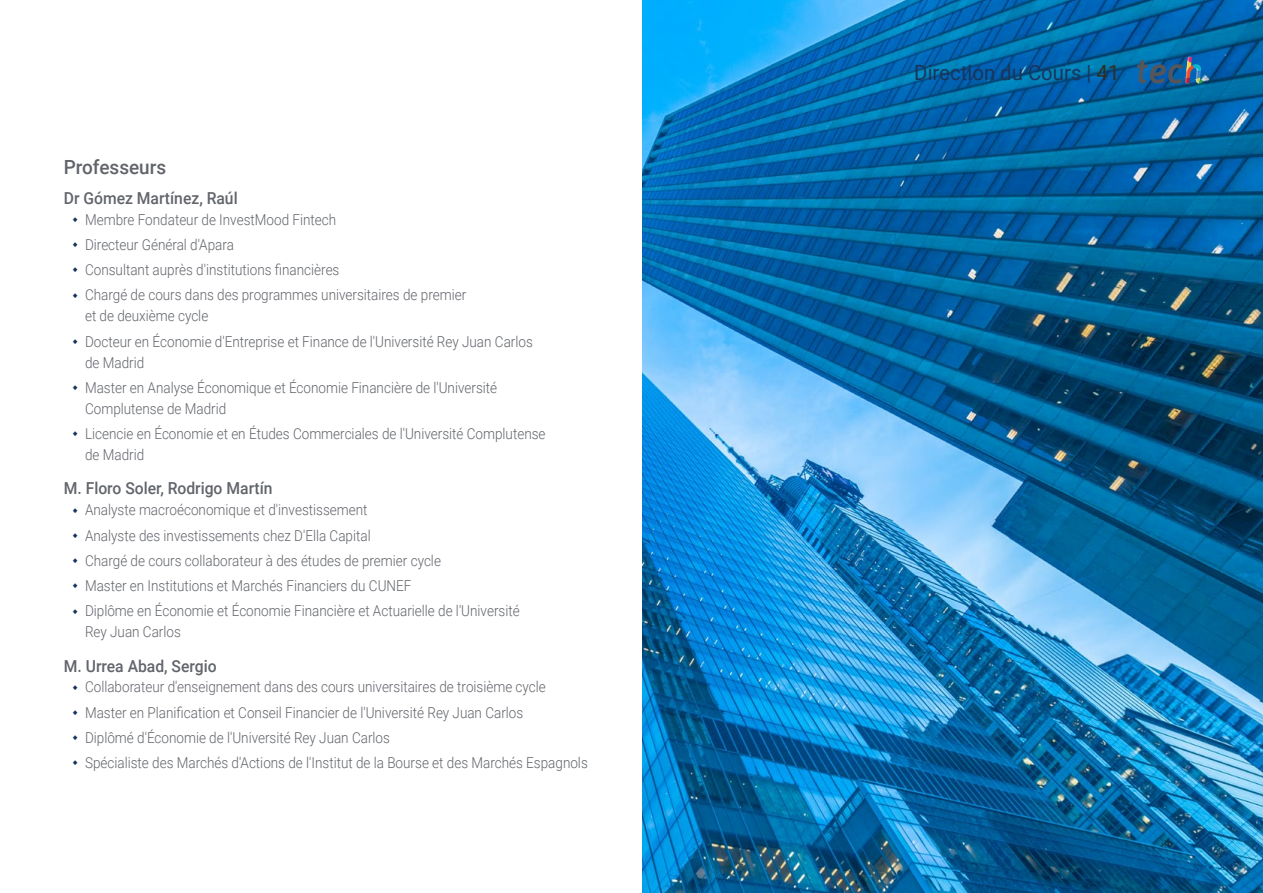
<style>
.page{position:relative;width:1263px;height:893px;background:#fff}
.page>*{position:absolute;margin:0;border:0;box-sizing:border-box;transform-origin:0 0}
.t1{font:21px "Roboto";color:#1a355c}
.t2{font:500 19.5px "Roboto";color:#61646a}
.t3{font:500 16.5px "Roboto";color:#61646a;scale:.95 1}
.t4{font:300 15px/25.2px "Roboto";color:#61646a;scale:.9 1}
.s1{color:#312e20}
</style>
<div class="page">
<img style="left:642px;top:0;width:621px;height:893px">
<svg style="left:1137px;top:57px;width:65px;height:27px;background:#2a628e"></svg>
<h2 class="t2" style="left:64px;top:154px;width:104px">Professeurs</h2>
<p class="t3" style="left:64px;top:186px;width:185px">Dr Gómez Martínez, Raúl</p>
<p class="t4" style="left:85px;top:206px;width:425px">Membre Fondateur de InvestMood Fintech<br>Directeur Général d'Apara<br>Consultant auprès d'institutions financières<br>Chargé de cours dans des programmes universitaires de premier</p>
<p class="t4" style="left:85px;top:303px;width:499px">et de deuxième cycle<br>Docteur en Économie d'Entreprise et Finance de l'Université Rey Juan Carlos</p>
<p class="t4" style="left:85px;top:349px;width:459px">de Madrid<br>Master en Analyse Économique et Économie Financière de l'Université</p>
<p class="t4" style="left:85px;top:395px;width:513px">Complutense de Madrid<br>Licencie en Économie et en Études Commerciales de l'Université Complutense</p>
<p class="t4" style="left:85px;top:442px;width:67px">de Madrid</p>
<p class="t3" style="left:64px;top:477px;width:221px">M. Floro Soler, Rodrigo Martín</p>
<p class="t4" style="left:85px;top:497px;width:484px">Analyste macroéconomique et d'investissement<br>Analyste des investissements chez D'Ella Capital<br>Chargé de cours collaborateur à des études de premier cycle<br>Master en Institutions et Marchés Financiers du CUNEF<br>Diplôme en Économie et Économie Financière et Actuarielle de l'Université</p>
<p class="t4" style="left:85px;top:619px;width:108px">Rey Juan Carlos</p>
<p class="t3" style="left:64px;top:654px;width:162px">M. Urrea Abad, Sergio</p>
<p class="t4" style="left:85px;top:674px;width:560px">Collaborateur d'enseignement dans des cours universitaires de troisième cycle Master en Planification et Conseil Financier de l'Université Rey Juan Carlos<br>Diplômé d'Économie de l'Université Rey Juan Carlos<br>Spécialiste des Marchés d'Actions de l'Institut de la Bourse et des Marchés Espagnols</p>
<h1 class="t1" style="left:914px;top:57px;width:207px">Direction du Cours | <span class="s1">41</span></h1>
</div>
